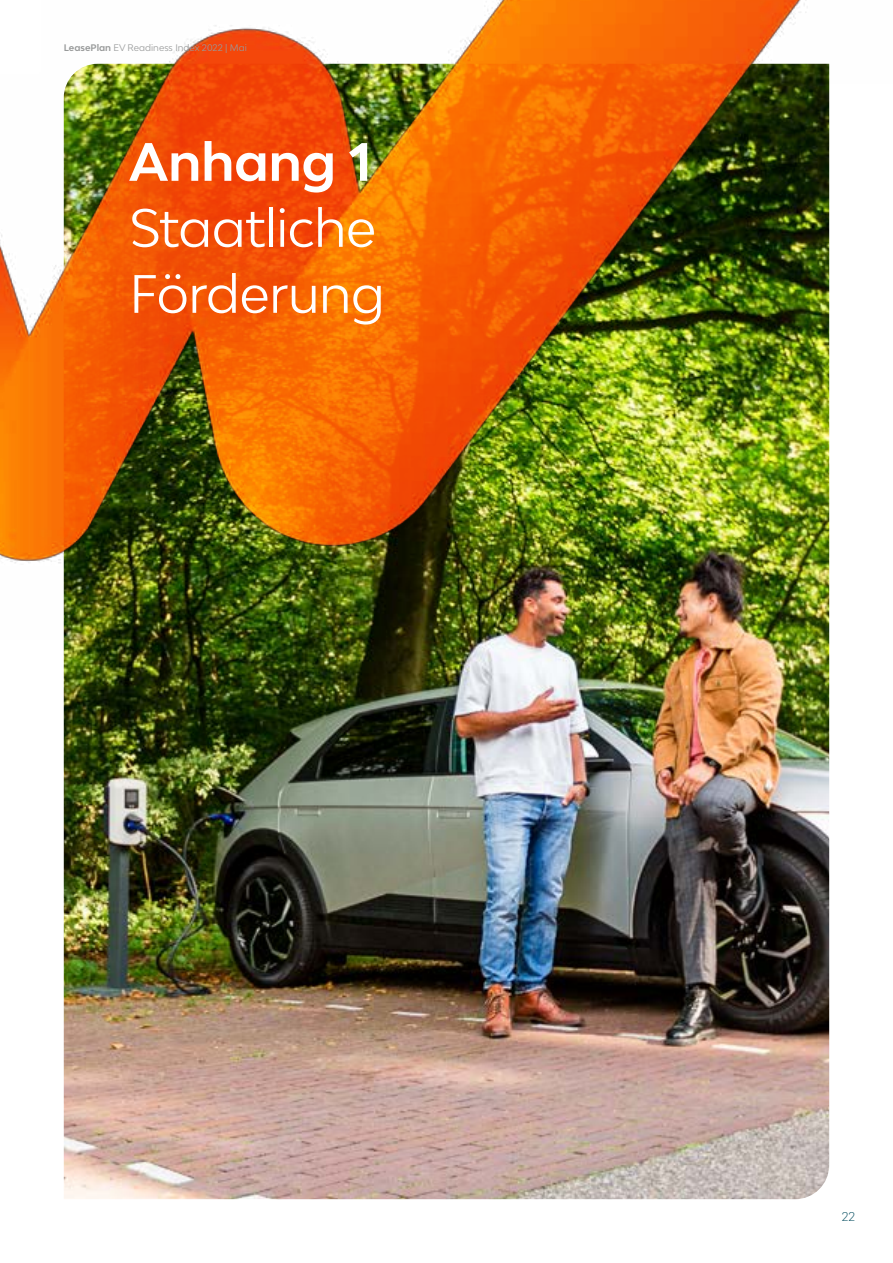
<style>
.page{position:relative;width:893px;height:1263px;background:#fff}
.page>*{position:absolute;margin:0;border:0;box-sizing:border-box;transform-origin:0 0}
.t1{font:51px/66px "Lease Plan";letter-spacing:-.01em;color:#fff}
.t2{font:700 51px "Lease Plan";letter-spacing:-.005em;color:#fff}
.t3{font:300 12px "Lease Plan";color:#004a5d}
.t4{font:9px "Lease Plan";color:#989a9a}
.s1{font-weight:700}
</style>
<div class="page">
<img style="left:64px;top:639px;width:765px;height:560px">
<img style="left:0;top:0;width:830px;height:639px">
<p class="t4" style="left:64px;top:42px;width:185px"><span class="s1">LeasePlan</span> EV Readiness Index 2022 | Mai</p>
<h1 class="t2" style="left:129px;top:129px;width:244px">Anhang 1</h1>
<h1 class="t1" style="left:129px;top:194px;width:257px">Staatliche<br>Förderung</h1>
<h2 class="t3" style="left:842px;top:1209px;width:15px">22</h2>
</div>
